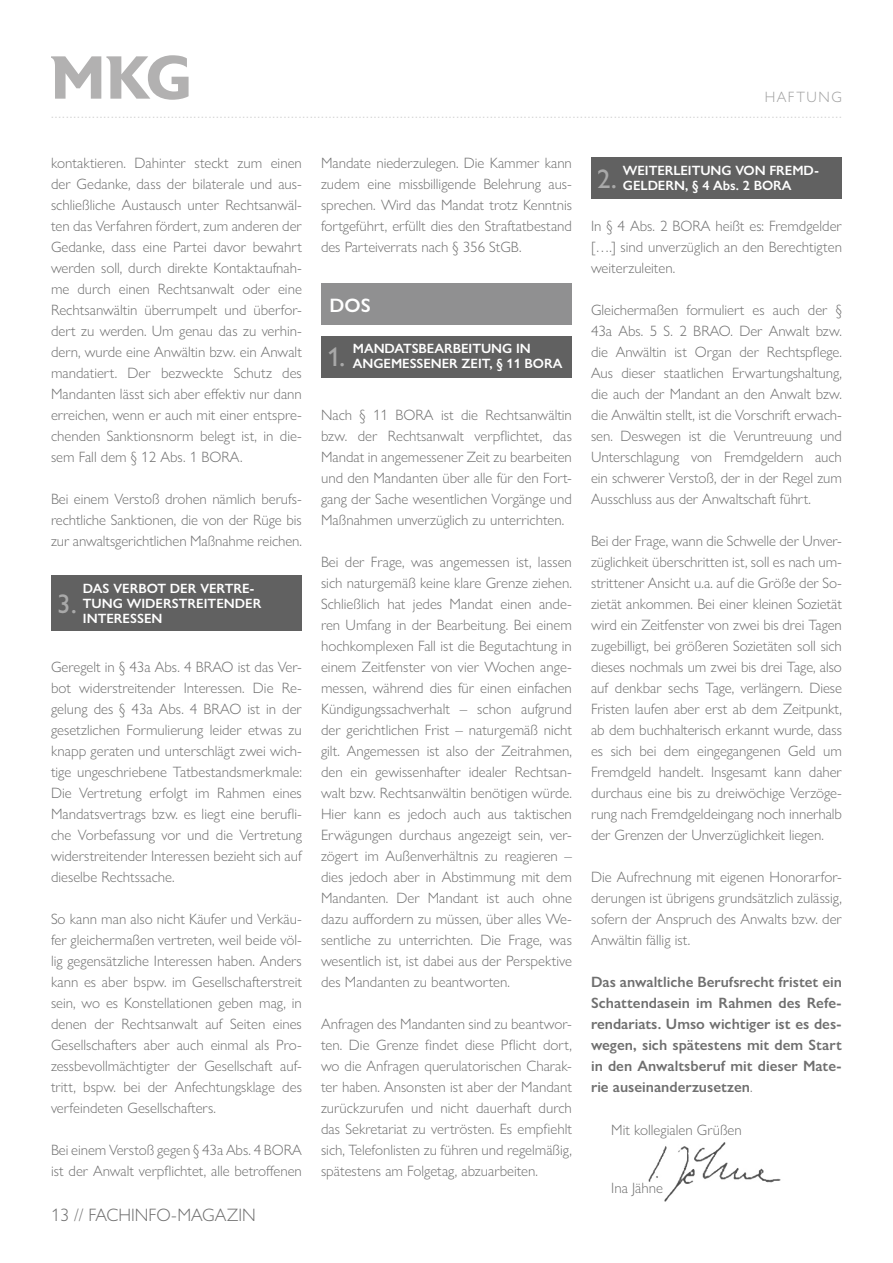
<style>
.page{position:relative;width:893px;height:1263px;background:#fff}
.page>*{position:absolute;margin:0;border:0;box-sizing:border-box;transform-origin:0 0}
.t1{font:500 27px "Gill Sans Nova";color:#a9a9a9}
.t2{font:600 19.5px "Gill Sans Nova";color:#fff}
.t3{font:300 18px "Gill Sans Nova";color:#6f6f6f}
.t4{font:300 15px/21px "Gill Sans Nova";color:#6f6f6f;text-align:justify}
.t5{font:600 15px/21px "Gill Sans Nova";color:#6f6f6f;text-align:justify}
.t6{font:300 15px "Gill Sans Nova";letter-spacing:.1em;color:#a0a0a0}
.t7{font:13.5px "Gill Sans Nova";color:#d2d2d2}
.t8{font:600 13.5px/15px "Gill Sans Nova";letter-spacing:-.005em;color:#fff}
.s1{font-size:28.5px}
.s2{font-weight:300}
</style>
<div class="page">
<svg style="left:51px;top:55px;width:138px;height:45px"></svg>
<div style="left:51px;top:575px;width:251px;height:55px;background:#616161"></div>
<div style="left:321px;top:284px;width:251px;height:41px;background:#909091"></div>
<div style="left:321px;top:336px;width:251px;height:41px;background:#616161"></div>
<div style="left:591px;top:157px;width:251px;height:42px;background:#616161"></div>
<img style="left:648px;top:1142px;width:133px;height:60px">
<p class="t6" style="left:765px;top:88px;width:79px">HAFTUNG</p>
<p class="t7" style="left:51px;top:105px;width:792px">...................................................................................................................................................................................................................</p>
<p class="t4" style="left:51px;top:153px;width:252px">kontaktieren. Dahinter steckt zum einen der Gedanke, dass der bilaterale und aus&shy;schließliche Austausch unter Rechtsanwäl&shy;ten das Verfahren fördert, zum anderen der Gedanke, dass eine Partei davor bewahrt werden soll, durch direkte Kontaktaufnah&shy;me durch einen Rechtsanwalt oder eine Rechtsanwältin überrumpelt und überfor&shy;dert zu werden. Um genau das zu verhin&shy;dern, wurde eine Anwältin bzw. ein Anwalt mandatiert. Der bezweckte Schutz des Mandanten lässt sich aber effektiv nur dann erreichen, wenn er auch mit einer entspre&shy;chenden Sanktionsnorm belegt ist, in die&shy;sem Fall dem § 12 Abs. 1 BORA.</p>
<p class="t4" style="left:51px;top:489px;width:252px">Bei einem Verstoß drohen nämlich berufs&shy;rechtliche Sanktionen, die von der Rüge bis zur anwaltsgerichtlichen Maßnahme reichen.</p>
<p class="t8" style="left:83px;top:580px;width:180px">DAS VERBOT DER VERTRE-<br>TUNG WIDERSTREITENDER<br>INTERESSEN</p>
<h1 class="t1" style="left:57px;top:588px;width:21px">3<span class="s1">.</span></h1>
<p class="t4" style="left:51px;top:657px;width:252px">Geregelt in § 43a Abs. 4 BRAO ist das Ver&shy;bot widerstreitender Interessen. Die Re&shy;gelung des § 43a Abs. 4 BRAO ist in der gesetzlichen Formulierung leider etwas zu knapp geraten und unterschlägt zwei wich&shy;tige ungeschriebene Tatbestandsmerkmale:<br>Die Vertretung erfolgt im Rahmen eines Mandatsvertrags bzw. es liegt eine berufli&shy;che Vorbefassung vor und die Vertretung widerstreitender Interessen bezieht sich auf dieselbe Rechtssache.</p>
<p class="t4" style="left:51px;top:909px;width:252px">So kann man also nicht Käufer und Verkäu&shy;fer gleichermaßen vertreten, weil beide völ&shy;lig gegensätzliche Interessen haben. Anders kann es aber bspw. im Gesellschafterstreit sein, wo es Konstellationen geben mag, in denen der Rechtsanwalt auf Seiten eines Gesellschafters aber auch einmal als Pro&shy;zessbevollmächtigter der Gesellschaft auf&shy;tritt, bspw. bei der Anfechtungsklage des verfeindeten Gesellschafters.</p>
<p class="t4" style="left:51px;top:1140px;width:252px">Bei einem Verstoß gegen § 43a Abs. 4 BORA ist der Anwalt verpflichtet, alle betroffenen</p>
<p class="t3" style="left:51px;top:1204px;width:206px">13 // FACHINFO-MAGAZIN</p>
<p class="t4" style="left:321px;top:153px;width:252px">Mandate niederzulegen. Die Kammer kann zudem eine missbilligende Belehrung aus&shy;sprechen. Wird das Mandat trotz Kenntnis fortgeführt, erfüllt dies den Straftatbestand des Parteiverrats nach § 356 StGB.</p>
<h2 class="t2" style="left:330px;top:293px;width:43px">DOS</h2>
<p class="t8" style="left:353px;top:341px;width:179px">MANDATSBEARBEITUNG IN</p>
<p class="t8" style="left:327px;top:356px;width:237px"><sup>1</sup><sup>.</sup> ANGEMESSENER ZEIT, § 11 BORA</p>
<p class="t4" style="left:321px;top:405px;width:252px">Nach § 11 BORA ist die Rechtsanwältin bzw. der Rechtsanwalt verpflichtet, das Mandat in angemessener Zeit zu bearbeiten und den Mandanten über alle für den Fort&shy;gang der Sache wesentlichen Vorgänge und Maßnahmen unverzüglich zu unterrichten.</p>
<p class="t4" style="left:321px;top:552px;width:252px">Bei der Frage, was angemessen ist, lassen sich naturgemäß keine klare Grenze ziehen.<br>Schließlich hat jedes Mandat einen ande&shy;ren Umfang in der Bearbeitung. Bei einem hochkomplexen Fall ist die Begutachtung in einem Zeitfenster von vier Wochen ange&shy;messen, während dies für einen einfachen Kündigungssachverhalt – schon aufgrund der gerichtlichen Frist – naturgemäß nicht gilt. Angemessen ist also der Zeitrahmen, den ein gewissenhafter idealer Rechtsan&shy;walt bzw. Rechtsanwältin benötigen würde.<br>Hier kann es jedoch auch aus taktischen Erwägungen durchaus angezeigt sein, ver&shy;zögert im Außenverhältnis zu reagieren – dies jedoch aber in Abstimmung mit dem Mandanten. Der Mandant ist auch ohne dazu auffordern zu müssen, über alles We&shy;sentliche zu unterrichten. Die Frage, was wesentlich ist, ist dabei aus der Perspektive des Mandanten zu beantworten.</p>
<p class="t4" style="left:321px;top:1014px;width:252px">Anfragen des Mandanten sind zu beantwor&shy;ten. Die Grenze findet diese Pflicht dort, wo die Anfragen querulatorischen Charak&shy;ter haben. Ansonsten ist aber der Mandant zurückzurufen und nicht dauerhaft durch das Sekretariat zu vertrösten. Es empfiehlt sich, Telefonlisten zu führen und regelmäßig, spätestens am Folgetag, abzuarbeiten.</p>
<p class="t8" style="left:623px;top:163px;width:198px">WEITERLEITUNG VON FREMD-</p>
<p class="t8" style="left:597px;top:178px;width:196px"><sup>2</sup><sup>.</sup> GELDERN, § 4 Abs. 2 BORA</p>
<p class="t4" style="left:591px;top:216px;width:252px">In § 4 Abs. 2 BORA heißt es: Fremdgelder [….] sind unverzüglich an den Berechtigten weiterzuleiten.</p>
<p class="t4" style="left:591px;top:300px;width:252px">Gleichermaßen formuliert es auch der § 43a Abs. 5 S. 2 BRAO. Der Anwalt bzw. die Anwältin ist Organ der Rechtspflege.<br>Aus dieser staatlichen Erwartungshaltung, die auch der Mandant an den Anwalt bzw. die Anwältin stellt, ist die Vorschrift erwach&shy;sen. Deswegen ist die Veruntreuung und Unterschlagung von Fremdgeldern auch ein schwerer Verstoß, der in der Regel zum Ausschluss aus der Anwaltschaft führt.</p>
<p class="t4" style="left:591px;top:531px;width:252px">Bei der Frage, wann die Schwelle der Unver&shy;züglichkeit überschritten ist, soll es nach um&shy;strittener Ansicht u.a. auf die Größe der So&shy;zietät ankommen. Bei einer kleinen Sozietät wird ein Zeitfenster von zwei bis drei Tagen zugebilligt, bei größeren Sozietäten soll sich dieses nochmals um zwei bis drei Tage, also auf denkbar sechs Tage, verlängern. Diese Fristen laufen aber erst ab dem Zeitpunkt, ab dem buchhalterisch erkannt wurde, dass es sich bei dem eingegangenen Geld um Fremdgeld handelt. Insgesamt kann daher durchaus eine bis zu dreiwöchige Verzöge&shy;rung nach Fremdgeldeingang noch innerhalb der Grenzen der Unverzüglichkeit liegen.</p>
<p class="t4" style="left:591px;top:867px;width:252px">Die Aufrechnung mit eigenen Honorarfor&shy;derungen ist übrigens grundsätzlich zulässig, sofern der Anspruch des Anwalts bzw. der Anwältin fällig ist.</p>
<p class="t5" style="left:591px;top:972px;width:252px">Das anwaltliche Berufsrecht fristet ein Schattendasein im Rahmen des Refe&shy;rendariats. Umso wichtiger ist es des&shy;wegen, sich spätestens mit dem Start in den Anwaltsberuf mit dieser Mate&shy;rie auseinanderzusetzen<span class="s2">.</span></p>
<p class="t4" style="left:611px;top:1119px;width:132px">Mit kollegialen Grüßen</p>
<p class="t4" style="left:611px;top:1177px;width:53px">Ina Jähne</p>
</div>
